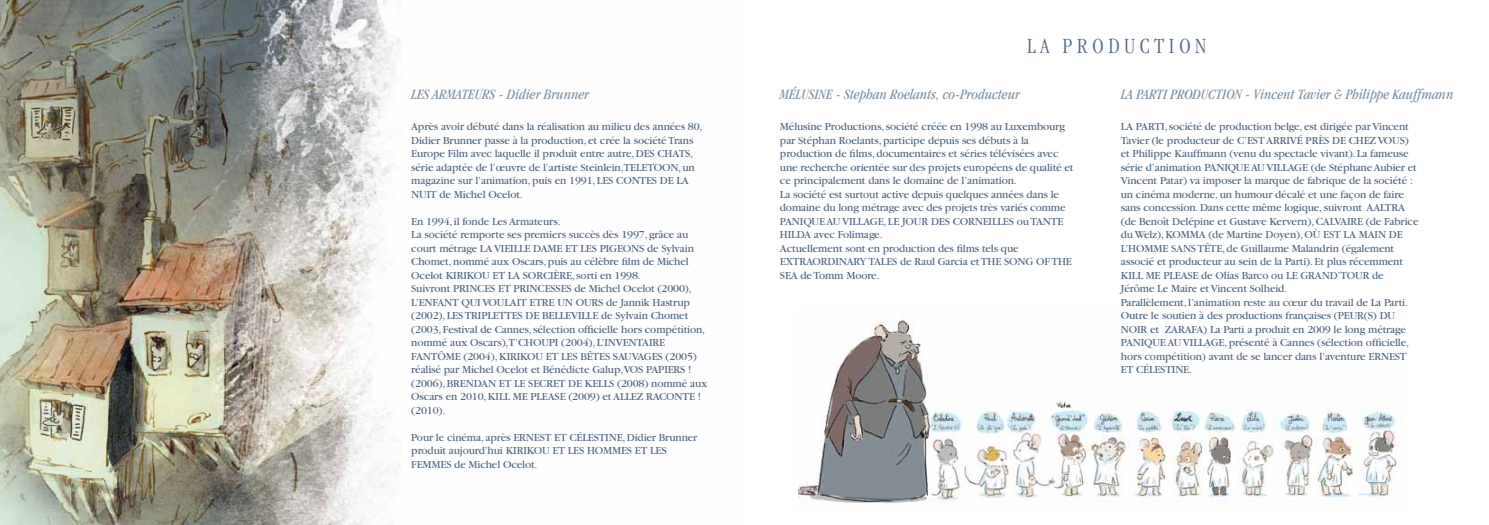
<style>
.page{position:relative;width:1489px;height:525px;background:#fff}
.page>*{position:absolute;margin:0;border:0;box-sizing:border-box;transform-origin:0 0}
.t1{font:300 condensed 22.38px "Garamond";color:#4f6681}
.t2{font:italic condensed 14.75px "Garamond";color:#7e90a0}
.t3{font:11.25px/13.5px "Garamond";letter-spacing:-.01em;color:#4f6681}
</style>
<div class="page">
<img style="left:799px;top:316px;width:598px;height:188px">
<img style="left:0;top:0;width:401px;height:524px">
<h2 class="t2" style="left:411px;top:86px;width:179px">LES ARMATEURS - Didier Brunner</h2>
<p class="t3" style="left:411px;top:120px;width:293px">Après avoir débuté dans la réalisation au milieu des années 80, Didier Brunner passe à la production, et crée la société Trans Europe Film avec laquelle il produit entre autre, DES CHATS, série adaptée de l’œuvre de l’artiste Steinlein,TELETOON, un magazine sur l’animation, puis en 1991, LES CONTES DE LA NUIT de Michel Ocelot.</p>
<p class="t3" style="left:411px;top:214px;width:297px">En 1994, il fonde Les Armateurs.<br>La société remporte ses premiers succès dès 1997, grâce au court métrage LA VIEILLE DAME ET LES PIGEONS de Sylvain Chomet, nommé aux Oscars, puis au célèbre film de Michel Ocelot KIRIKOU ET LA SORCIÈRE, sorti en 1998.<br>Suivront PRINCES ET PRINCESSES de Michel Ocelot (2000), L’ENFANT QUI VOULAIT ETRE UN OURS de Jannik Hastrup (2002), LES TRIPLETTES DE BELLEVILLE de Sylvain Chomet (2003, Festival de Cannes, sélection officielle hors compétition, nommé aux Oscars),T’CHOUPI (2004), L’INVENTAIRE FANTÔME (2004), KIRIKOU ET LES BÊTES SAUVAGES (2005) réalisé par Michel Ocelot et Bénédicte Galup,VOS PAPIERS ! (2006), BRENDAN ET LE SECRET DE KELLS (2008) nommé aux Oscars en 2010, KILL ME PLEASE (2009) et ALLEZ RACONTE ! (2010).</p>
<p class="t3" style="left:411px;top:430px;width:288px">Pour le cinéma, après ERNEST ET CÉLESTINE, Didier Brunner produit aujourd’hui KIRIKOU ET LES HOMMES ET LES<br>FEMMES de Michel Ocelot.</p>
<h1 class="t1" style="left:1027px;top:33px;width:65px">LA PRODUCTION</h1>
<h2 class="t2" style="left:780px;top:86px;width:242px">MÉLUSINE - Stephan Roelants, co-Producteur</h2>
<p class="t3" style="left:780px;top:120px;width:295px">Mélusine Productions, société créée en 1998 au Luxembourg par Stéphan Roelants, participe depuis ses débuts à la production de films, documentaires et séries télévisées avec une recherche orientée sur des projets européens de qualité et ce principalement dans le domaine de l’animation.<br>La société est surtout active depuis quelques années dans le domaine du long métrage avec des projets très variés comme PANIQUE AU VILLAGE, LE JOUR DES CORNEILLES ou TANTE HILDA avec Folimage.<br>Actuellement sont en production des films tels que EXTRAORDINARY TALES de Raul Garcia et THE SONG OF THE SEA de Tomm Moore.</p>
<h2 class="t2" style="left:1120px;top:86px;width:334px">LA PARTI PRODUCTION - Vincent Tavier &amp; Philippe Kauffmann</h2>
<p class="t3" style="left:1120px;top:120px;width:299px">LA PARTI, société de production belge, est dirigée par Vincent Tavier (le producteur de C’EST ARRIVÉ PRÈS DE CHEZ VOUS) et Philippe Kauffmann (venu du spectacle vivant). La fameuse série d’animation PANIQUE AU VILLAGE (de Stéphane Aubier et Vincent Patar) va imposer la marque de fabrique de la société : un cinéma moderne, un humour décalé et une façon de faire sans concession. Dans cette même logique, suivront AALTRA (de Benoît Delépine et Gustave Kervern), CALVAIRE (de Fabrice du Welz), KOMMA (de Martine Doyen), OÙ EST LA MAIN DE L’HOMME SANS TÊTE, de Guillaume Malandrin (également associé et producteur au sein de la Parti). Et plus récemment KILL ME PLEASE de Olias Barco ou LE GRAND’TOUR de Jérôme Le Maire et Vincent Solheid.<br>Parallèlement, l’animation reste au cœur du travail de La Parti.<br>Outre le soutien à des productions françaises (PEUR(S) DU NOIR et ZARAFA) La Parti a produit en 2009 le long métrage PANIQUE AU VILLAGE, présenté à Cannes (sélection officielle, hors compétition) avant de se lancer dans l’aventure ERNEST ET CÉLESTINE.</p>
</div>
